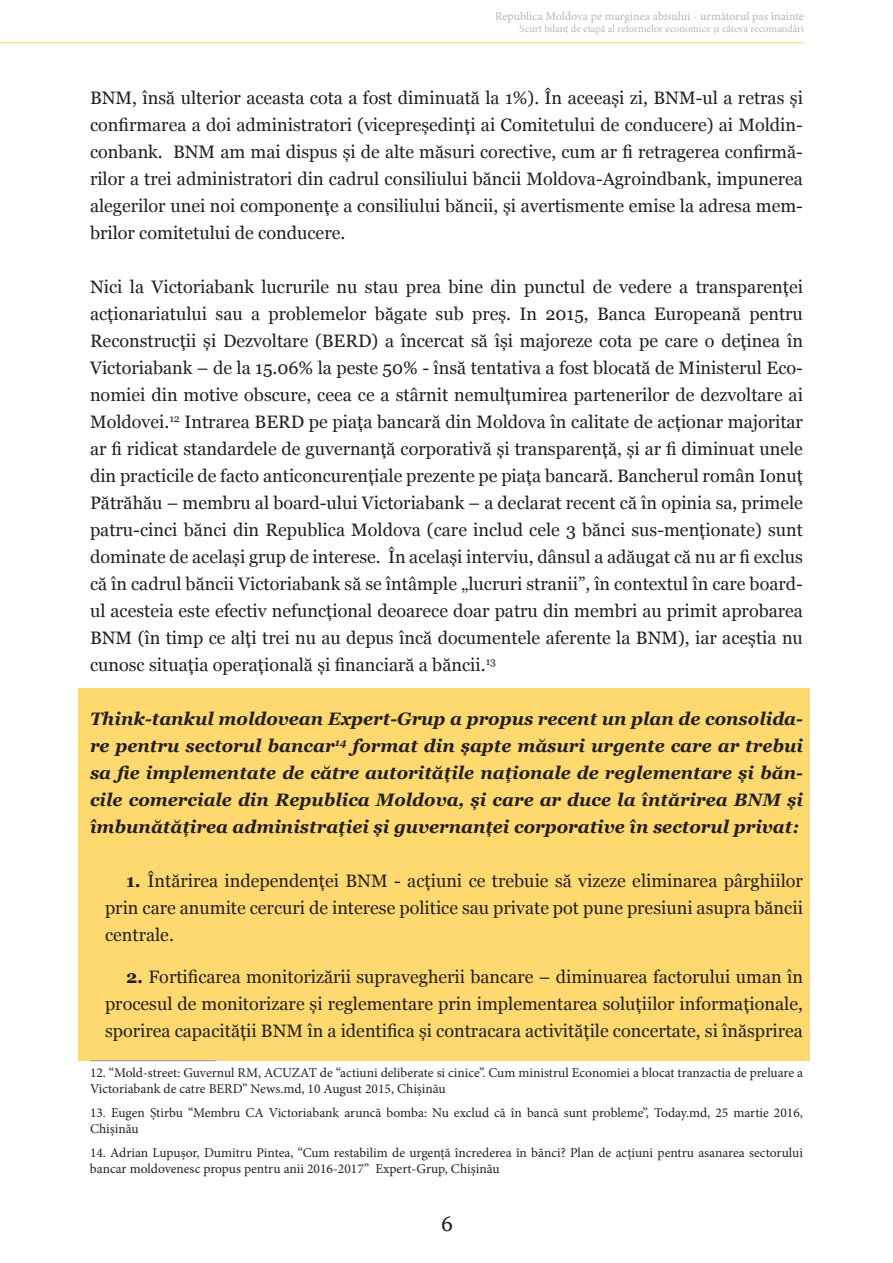
<style>
.page{position:relative;width:893px;height:1263px;background:#fff}
.page>*{position:absolute;margin:0;border:0;box-sizing:border-box;transform-origin:0 0}
.t1{font:21px "Georgia";color:#231f20}
.t2{font:18px/27px "Georgia";color:#231f20;text-align:justify}
.t3{font:italic 700 18px/27px "Georgia";color:#231f20;text-align:justify}
.t4{font:13.5px/16.2px "Minion Pro";color:#231f20}
.t5{font:12px "Minion Pro";letter-spacing:-.005em;color:#b6b7bb}
.t6{font:10.5px "Minion Pro";color:#b6b7bb}
.s1{font-weight:700}
</style>
<div class="page">
<div style="left:79px;top:688px;width:731px;height:373px;background:#fed970"></div>
<svg style="left:492px;top:43px;width:312px;height:1px"></svg>
<hr style="left:0;top:42px;width:804px;height:1px;background:#fdd95f">
<hr style="left:90px;top:1060px;width:126px;height:1px;background:#939598">
<p class="t5" style="left:495px;top:8px;width:310px">Republica Moldova pe marginea abisului - următorul pas înainte</p>
<p class="t6" style="left:520px;top:22px;width:286px">Scurt bilanț de etapă al reformelor economice și câteva recomandări</p>
<p class="t2" style="left:90px;top:84px;width:714px">BNM, însă ulterior aceasta cota a fost diminuată la 1%). În aceeași zi, BNM-ul a retras și confirmarea a doi administratori (vicepreședinți ai Comitetului de conducere) ai Moldin&shy;conbank. BNM am mai dispus și de alte măsuri corective, cum ar fi retragerea confirmă&shy;rilor a trei administratori din cadrul consiliului băncii Moldova-Agroindbank, impunerea alegerilor unei noi componențe a consiliului băncii, și avertismente emise la adresa mem&shy;brilor comitetului de conducere.</p>
<p class="t2" style="left:90px;top:273px;width:714px">Nici la Victoriabank lucrurile nu stau prea bine din punctul de vedere a transparenței acționariatului sau a problemelor băgate sub preș. In 2015, Banca Europeană pentru Reconstrucții și Dezvoltare (BERD) a încercat să își majoreze cota pe care o deținea în Victoriabank – de la 15.06% la peste 50% - însă tentativa a fost blocată de Ministerul Eco&shy;nomiei din motive obscure, ceea ce a stârnit nemulțumirea partenerilor de dezvoltare ai Moldovei.<sup>12</sup> Intrarea BERD pe piața bancară din Moldova în calitate de acționar majoritar ar fi ridicat standardele de guvernanță corporativă și transparență, și ar fi diminuat unele din practicile de facto anticoncurențiale prezente pe piața bancară. Bancherul român Ionuţ Pătrăhău – membru al board-ului Victoriabank – a declarat recent că în opinia sa, primele patru-cinci bănci din Republica Moldova (care includ cele 3 bănci sus-menționate) sunt dominate de același grup de interese. În același interviu, dânsul a adăugat că nu ar fi exclus că în cadrul băncii Victoriabank să se întâmple „lucruri stranii”, în contextul în care board&shy;ul acesteia este efectiv nefuncțional deoarece doar patru din membri au primit aprobarea BNM (în timp ce alți trei nu au depus încă documentele aferente la BNM), iar aceștia nu cunosc situația operațională și financiară a băncii.<sup>13</sup></p>
<p class="t3" style="left:90px;top:705px;width:714px">Think-tankul moldovean Expert-Grup a propus recent un plan de consolida&shy;re pentru sectorul bancar<sup>14</sup> format din șapte măsuri urgente care ar trebui sa fie implementate de către autoritățile naționale de reglementare și băn&shy;cile comerciale din Republica Moldova, și care ar duce la întărirea BNM și îmbunătățirea administrației și guvernanței corporative în sectorul privat:</p>
<p class="t2" style="left:105px;top:867px;width:699px;text-indent:21px"><span class="s1">1.</span> Întărirea independenței BNM - acțiuni ce trebuie să vizeze eliminarea pârghiilor prin care anumite cercuri de interese politice sau private pot pune presiuni asupra băncii centrale.</p>
<p class="t2" style="left:105px;top:963px;width:699px;text-indent:21px"><span class="s1">2.</span> Fortificarea monitorizării supravegherii bancare – diminuarea factorului uman în procesul de monitorizare și reglementare prin implementarea soluțiilor informaţionale, sporirea capacității BNM în a identifica și contracara activitățile concertate, si înăsprirea</p>
<p class="t4" style="left:90px;top:1064px;width:714px">12. “Mold-street: Guvernul RM, ACUZAT de “actiuni deliberate si cinice”. Cum ministrul Economiei a blocat tranzactia de preluare a<br>Victoriabank de catre BERD” News.md, 10 August 2015, Chișinău</p>
<p class="t4" style="left:90px;top:1104px;width:714px">13. Eugen Știrbu “Membru CA Victoriabank aruncă bomba: Nu exclud că în bancă sunt probleme”, Today.md, 25 martie 2016,<br>Chișinău</p>
<p class="t4" style="left:90px;top:1144px;width:714px">14. Adrian Lupușor, Dumitru Pintea, “Cum restabilim de urgență încrederea în bănci? Plan de acțiuni pentru asanarea sectorului bancar moldovenesc propus pentru anii 2016-2017” Expert-Grup, Chișinău</p>
<p class="t1" style="left:441px;top:1211px;width:13px">6</p>
</div>
